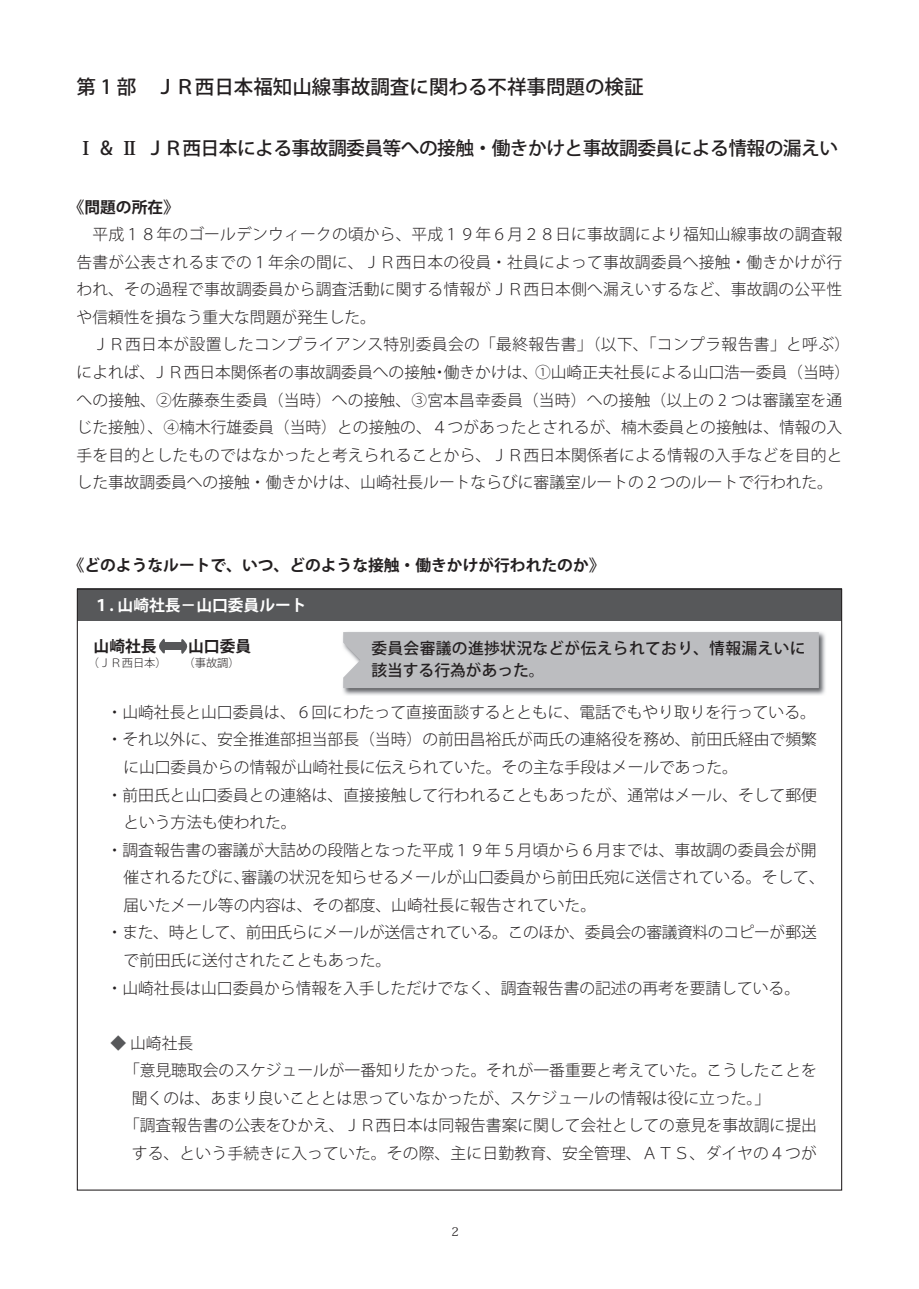
<style>
.page{position:relative;width:919px;height:1289px;background:#fff}
.page>*{position:absolute;margin:0;border:0;box-sizing:border-box;transform-origin:0 0}
.t1{font:500 19.5px "Koz Go Pro";color:#231f20}
.t2{font:500 18.75px "Koz Go Pro";letter-spacing:-.03em;color:#231f20}
.t3{font:300 15.75px/27.6px "Koz Go Pro";color:#231f20}
.t4{font:700 15.75px "Koz Go Pro";color:#231f20}
.t5{font:300 15.75px "Koz Go Pro";letter-spacing:-.02em;color:#231f20}
.t6{font:500 15.75px/22.4px "Koz Go Pro";letter-spacing:.02em;color:#231f20}
.t7{font:700 15.75px "Koz Go Pro";color:#fff}
.t8{font:12px "Koz Min Pro";color:#231f20}
.t9{font:300 11.25px "Koz Go Pro";color:#231f20}
.s1{font-family:"Koz Min Pro";font-weight:700}
.s2{color:#57585a}
</style>
<div class="page">
<div style="left:78px;top:589px;width:763px;height:32px;background:#57585a"></div>
<div style="left:163px;top:642px;width:20px;height:8px;background:#57585a"></div>
<svg style="left:181px;top:639px;width:7px;height:15px"></svg>
<svg style="left:159px;top:638px;width:6px;height:16px"></svg>
<img style="left:343px;top:632px;width:483px;height:63px">
<div style="left:343px;top:632px;width:475px;height:56px;background:#bcbdc0"></div>
<p class="t1" style="left:77px;top:74px;width:568px">第 1 部　ＪＲ西日本福知山線事故調査に関わる不祥事問題の検証</p>
<p class="t2" style="left:77px;top:136px;width:763px"><span class="s1">Ⅰ</span> &amp; <span class="s1">ⅠⅠ</span> ＪＲ西日本による事故調委員等への接触・働きかけと事故調委員による情報の漏えい</p>
<p class="t4" style="left:69px;top:197px;width:112px">《問題の所在》</p>
<p class="t3" style="left:77px;top:221px;width:775px">　平成１８年のゴールデンウィークの頃から、平成１９年６月２８日に事故調により福知山線事故の調査報告書が公表されるまでの１年余の間に、ＪＲ西日本の役員・社員によって事故調委員へ接触・働きかけが行われ、その過程で事故調委員から調査活動に関する情報がＪＲ西日本側へ漏えいするなど、事故調の公平性や信頼性を損なう重大な問題が発生した。<br>　ＪＲ西日本が設置したコンプライアンス特別委員会の「最終報告書」（以下、「コンプラ報告書」と呼ぶ）によれば、ＪＲ西日本関係者の事故調委員への接触・働きかけは、①山崎正夫社長による山口浩一委員（当時）への接触、②佐藤泰生委員（当時）への接触、③宮本昌幸委員（当時）への接触（以上の 2 つは審議室を通じた接触）、④楠木行雄委員（当時）との接触の、４つがあったとされるが、楠木委員との接触は、情報の入手を目的としたものではなかったと考えられることから、ＪＲ西日本関係者による情報の入手などを目的とした事故調委員への接触・働きかけは、山崎社長ルートならびに審議室ルートの２つのルートで行われた。</p>
<p class="t4" style="left:69px;top:555px;width:537px">《どのようなルートで、いつ、どのような接触・働きかけが行われたのか》</p>
<p class="t7" style="left:94px;top:595px;width:214px">１. 山崎社長－山口委員ルート</p>
<p class="t4" style="left:94px;top:636px;width:159px">山崎社長　　山口委員</p>
<p class="t9" style="left:88px;top:655px;width:80px">（ＪＲ西日本）</p>
<p class="t9" style="left:183px;top:655px;width:58px">（事故調）</p>
<p class="t3" style="left:107px;top:698px;width:710px">・山崎社長と山口委員は、６回にわたって直接面談するとともに、電話でもやり取りを行っている。</p>
<p class="t3" style="left:107px;top:726px;width:711px">・それ以外に、安全推進部担当部長（当時）の前田昌裕氏が両氏の連絡役を務め、前田氏経由で頻繁</p>
<p class="t3" style="left:123px;top:753px;width:616px">に山口委員からの情報が山崎社長に伝えられていた。その主な手段はメールであった。</p>
<p class="t3" style="left:107px;top:781px;width:711px">・前田氏と山口委員との連絡は、直接接触して行われることもあったが、通常はメール、そして郵便</p>
<p class="t3" style="left:123px;top:808px;width:190px">という方法も使われた。　</p>
<p class="t3" style="left:107px;top:836px;width:711px">・調査報告書の審議が大詰めの段階となった平成１９年５月頃から６月までは、事故調の委員会が開</p>
<p class="t3" style="left:123px;top:863px;width:702px">催されるたびに、審議の状況を知らせるメールが山口委員から前田氏宛に送信されている。そして、</p>
<p class="t3" style="left:123px;top:891px;width:474px">届いたメール等の内容は、その都度、山崎社長に報告されていた。</p>
<p class="t5" style="left:107px;top:922px;width:711px">・また、時として、前田氏らにメールが送信されている。このほか、委員会の審議資料のコピーが郵送</p>
<p class="t3" style="left:123px;top:946px;width:269px">で前田氏に送付されたこともあった。</p>
<p class="t3" style="left:107px;top:974px;width:695px">・山崎社長は山口委員から情報を入手しただけでなく、調査報告書の記述の再考を要請している。</p>
<p class="t3" style="left:111px;top:1029px;width:84px"><span class="s2">◆</span> 山崎社長</p>
<p class="t3" style="left:124px;top:1056px;width:694px">「意見聴取会のスケジュールが一番知りたかった。それが一番重要と考えていた。こうしたことを</p>
<p class="t3" style="left:132px;top:1084px;width:639px">聞くのは、あまり良いこととは思っていなかったが、スケジュールの情報は役に立った。」</p>
<p class="t3" style="left:124px;top:1111px;width:694px">「調査報告書の公表をひかえ、ＪＲ西日本は同報告書案に関して会社としての意見を事故調に提出</p>
<p class="t3" style="left:132px;top:1139px;width:686px">する、という手続きに入っていた。その際、主に日勤教育、安全管理、ＡＴＳ、ダイヤの４つが</p>
<p class="t6" style="left:371px;top:638px;width:435px">委員会審議の進捗状況などが伝えられており、情報漏えいに該当する行為があった。</p>
<p class="t8" style="left:451px;top:1222px;width:9px">2</p>
</div>
